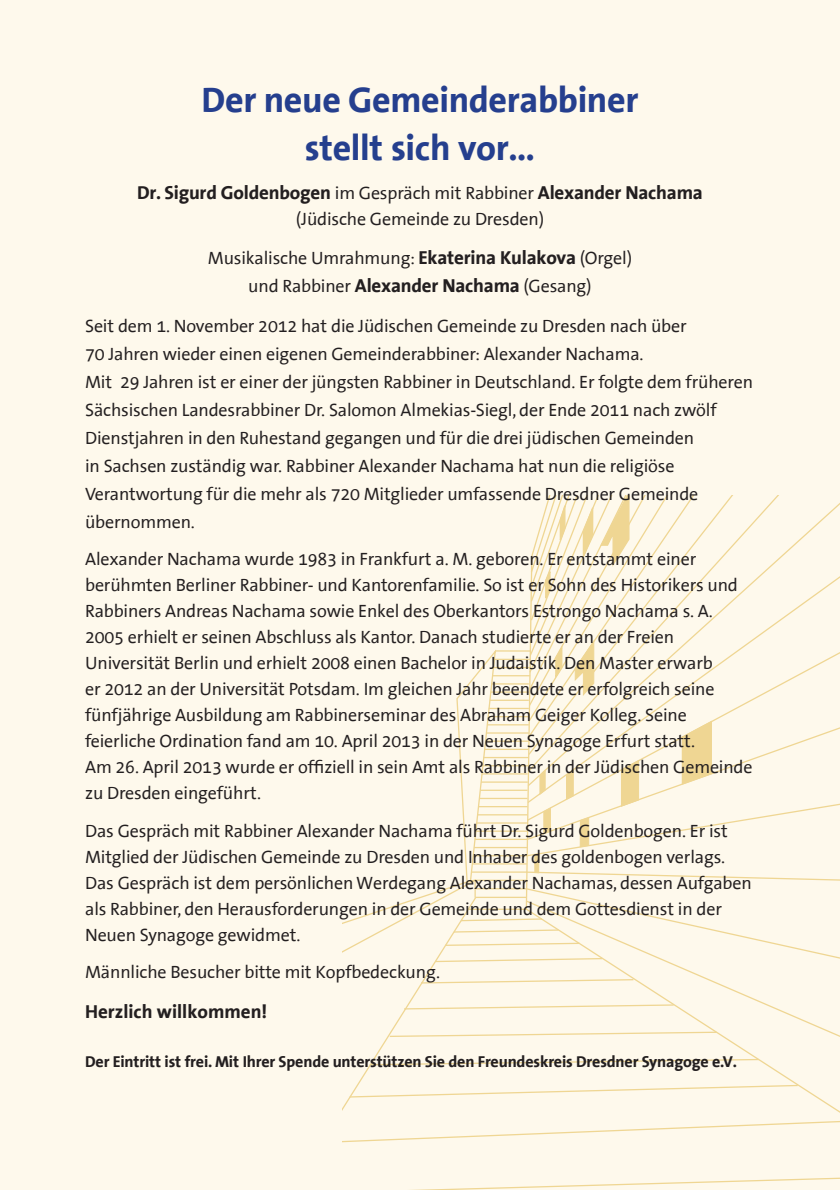
<style>
.page{position:relative;width:840px;height:1191px;background:#fff}
.page>*{position:absolute;margin:0;border:0;box-sizing:border-box;transform-origin:0 0}
.t1{font:700 36px/48px "The Sans Office";letter-spacing:-.01em;color:#253f8e;text-align:center}
.t2{font:700 19px "The Sans Office";letter-spacing:-.01em;color:#231f20}
.t3{font:18px/26px "The Sans Office";letter-spacing:-.01em;color:#231f20}
.t4{font:700 16px "The Sans Office";letter-spacing:-.01em;color:#231f20}
.s1{font-weight:400;font-size:18px}
.s2{font-weight:700;font-size:19px}
</style>
<div class="page">
<div style="left:0;top:0;width:839px;height:1189px;background:#fef9ec"></div>
<svg style="left:446px;top:1177px;width:393px;height:12px"></svg>
<svg style="left:342px;top:495px;width:497px;height:648px"></svg>
<h1 class="t1" style="left:201px;top:77px;width:438px">Der neue Gemeinderabbiner stellt sich vor…</h1>
<p class="t2" style="left:137px;top:183px;width:567px">Dr. Sigurd Goldenbogen <span class="s1">im Gespräch mit Rabbiner</span> Alexander Nachama</p>
<p class="t3" style="left:208px;top:200px;width:425px;line-height:39.4px;text-align:center">(Jüdische Gemeinde zu Dresden)<br>Musikalische Umrahmung: <span class="s2">Ekaterina Kulakova</span> (Orgel)</p>
<p class="t3" style="left:85px;top:267px;width:602px;line-height:39.4px;text-indent:163px">und Rabbiner <span class="s2">Alexander Nachama</span> (Gesang)<br>Seit dem 1. November 2012 hat die Jüdischen Gemeinde zu Dresden nach über</p>
<p class="t3" style="left:85px;top:340px;width:669px;line-height:28px">70 Jahren wieder einen eigenen Gemeinderabbiner: Alexander Nachama.<br>Mit 29 Jahren ist er einer der jüngsten Rabbiner in Deutschland. Er folgte dem früheren Sächsischen Landesrabbiner Dr. Salomon Almekias-Siegl, der Ende 2011 nach zwölf Dienstjahren in den Ruhestand gegangen und für die drei jüdischen Gemeinden<br>in Sachsen zuständig war. Rabbiner Alexander Nachama hat nun die religiöse Verantwortung für die mehr als 720 Mitglieder umfassende Dresdner Gemeinde übernommen.</p>
<p class="t3" style="left:85px;top:547px;width:668px">Alexander Nachama wurde 1983 in Frankfurt a. M. geboren. Er entstammt einer berühmten Berliner Rabbiner- und Kantorenfamilie. So ist er Sohn des Historikers und Rabbiners Andreas Nachama sowie Enkel des Oberkantors Estrongo Nachama s. A.<br>2005 erhielt er seinen Abschluss als Kantor. Danach studierte er an der Freien Universität Berlin und erhielt 2008 einen Bachelor in Judaistik. Den Master erwarb<br>er 2012 an der Universität Potsdam. Im gleichen Jahr beendete er erfolgreich seine fünfjährige Ausbildung am Rabbinerseminar des Abraham Geiger Kolleg. Seine feierliche Ordination fand am 10. April 2013 in der Neuen Synagoge Erfurt statt.<br>Am 26. April 2013 wurde er offiziell in sein Amt als Rabbiner in der Jüdischen Gemeinde zu Dresden eingeführt.</p>
<p class="t3" style="left:85px;top:818px;width:667px">Das Gespräch mit Rabbiner Alexander Nachama führt Dr. Sigurd Goldenbogen. Er ist Mitglied der Jüdischen Gemeinde zu Dresden und Inhaber des goldenbogen verlags.<br>Das Gespräch ist dem persönlichen Werdegang Alexander Nachamas, dessen Aufgaben als Rabbiner, den Herausforderungen in der Gemeinde und dem Gottesdienst in der Neuen Synagoge gewidmet.</p>
<p class="t3" style="left:85px;top:959px;width:356px">Männliche Besucher bitte mit Kopfbedeckung.</p>
<p class="t2" style="left:85px;top:1001px;width:183px">Herzlich willkommen!</p>
<p class="t4" style="left:85px;top:1052px;width:653px">Der Eintritt ist frei. Mit Ihrer Spende unterstützen Sie den Freundeskreis Dresdner Synagoge e.V.</p>
</div>
